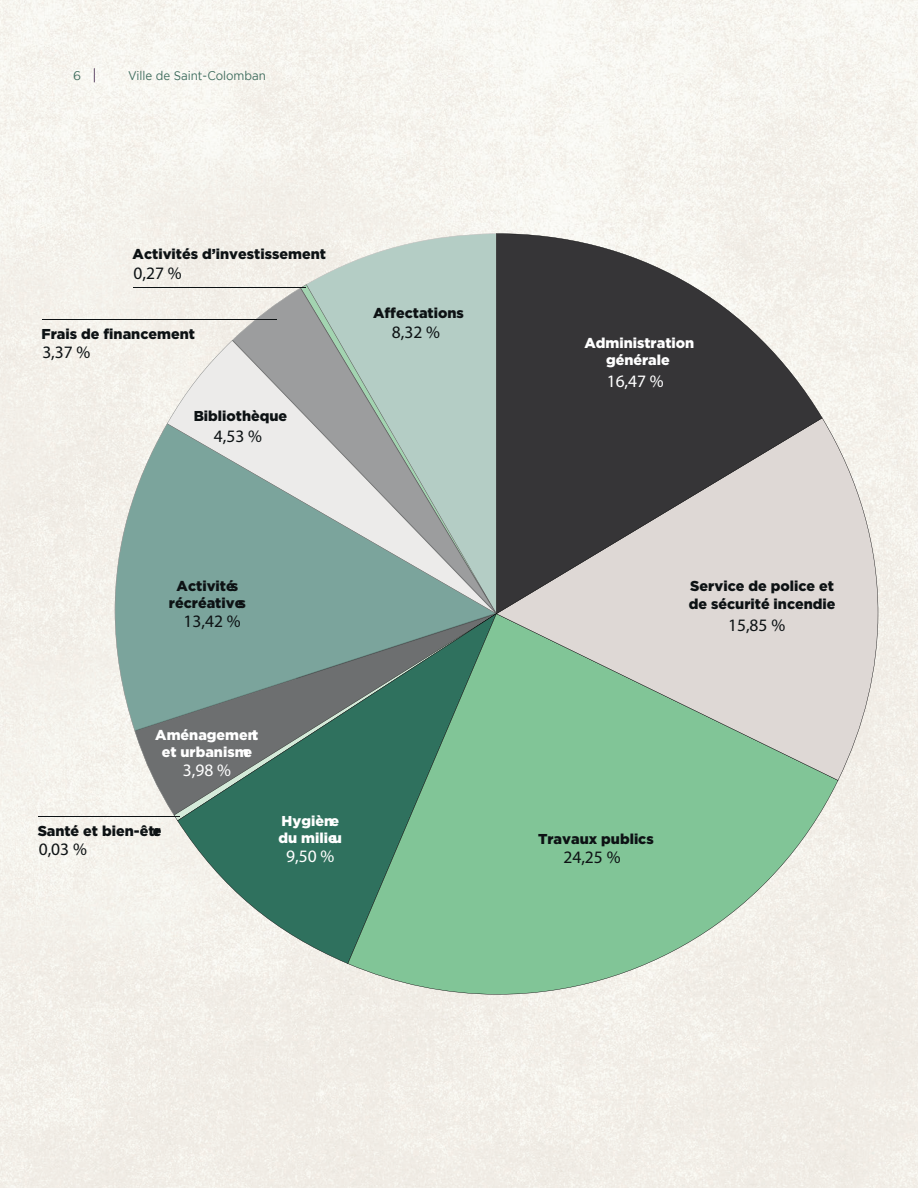
<style>
.page{position:relative;width:918px;height:1188px;background:#fff}
.page>*{position:absolute;margin:0;border:0;box-sizing:border-box;transform-origin:0 0}
.t1{font:17.55px "Myriad Pro";color:#0d1214}
.t2{font:17.55px "Myriad Pro";color:#fff}
.t3{font:900 14.4px/17.2px "Gotham";color:#0d1214;text-align:center}
.t4{font:900 14.4px/17.2px "Gotham";color:#fff;text-align:center}
.t5{font:12.45px "Gotham";color:#3e6c5d;scale:.92 1}
.t6{font:12.45px "Gotham";color:#3e6c5d}
</style>
<div class="page">
<img style="left:0;top:0;width:917px;height:1188px">
<svg style="left:94px;top:68px;width:1px;height:14px"></svg>
<svg style="left:306px;top:233px;width:190px;height:51px;background:#c9d8d1"></svg>
<svg style="left:135px;top:732px;width:39px;height:83px;fill:#6d6f70"></svg>
<svg style="left:115px;top:285px;width:381px;height:447px;background:#aec1bb"></svg>
<svg style="left:177px;top:613px;width:171px;height:351px;background:#6e9187"></svg>
<div style="left:348px;top:995px;width:490px;height:48px;background:#f2eee8"></div>
<svg style="left:348px;top:613px;width:490px;height:382px;background:#87bc9b"></svg>
<div style="left:878px;top:418px;width:18px;height:362px;background:#f3f0e9"></div>
<svg style="left:496px;top:418px;width:382px;height:363px;background:#bad1bd"></svg>
<svg style="left:496px;top:233px;width:326px;height:381px;background:#7b7978"></svg>
<hr style="left:133px;top:288px;width:173px;height:1px;background:#0d1214">
<hr style="left:42px;top:320px;width:234px;height:1px;background:#0d1214">
<hr style="left:38px;top:817px;width:142px;height:1px;background:#0d1214">
<p class="t6" style="left:73px;top:69px;width:10px">6</p>
<p class="t5" style="left:128px;top:69px;width:151px">Ville de Saint-Colomban</p>
<p class="t3" style="left:133px;top:245px;width:195px">Activités d’investissement</p>
<p class="t1" style="left:133px;top:262px;width:50px">0,27 %</p>
<p class="t3" style="left:42px;top:325px;width:155px">Frais de financement</p>
<p class="t1" style="left:42px;top:341px;width:50px">3,37 %</p>
<p class="t3" style="left:194px;top:407px;width:95px">Bibliothèque</p>
<p class="t1" style="left:214px;top:425px;width:50px">4,53 %</p>
<p class="t3" style="left:373px;top:304px;width:92px">Affectations</p>
<p class="t1" style="left:392px;top:321px;width:50px">8,32 %</p>
<p class="t3" style="left:169px;top:577px;width:78px">Activités récréatives</p>
<p class="t1" style="left:183px;top:610px;width:59px">13,42 %</p>
<p class="t4" style="left:155px;top:726px;width:105px">Aménagement et urbanisme</p>
<p class="t2" style="left:183px;top:759px;width:50px">3,98 %</p>
<p class="t3" style="left:38px;top:822px;width:125px">Santé et bien-être</p>
<p class="t1" style="left:39px;top:838px;width:50px">0,03 %</p>
<p class="t4" style="left:279px;top:812px;width:65px;text-align:left">Hygiène du milieu</p>
<p class="t2" style="left:286px;top:845px;width:50px">9,50 %</p>
<p class="t4" style="left:584px;top:334px;width:111px">Administration générale</p>
<p class="t2" style="left:607px;top:371px;width:59px">16,47 %</p>
<p class="t3" style="left:689px;top:577px;width:148px;text-align:left">Service de police et de sécurité incendie</p>
<p class="t1" style="left:728px;top:614px;width:59px">15,85 %</p>
<p class="t3" style="left:538px;top:830px;width:117px">Travaux publics</p>
<p class="t1" style="left:563px;top:846px;width:59px">24,25 %</p>
</div>
